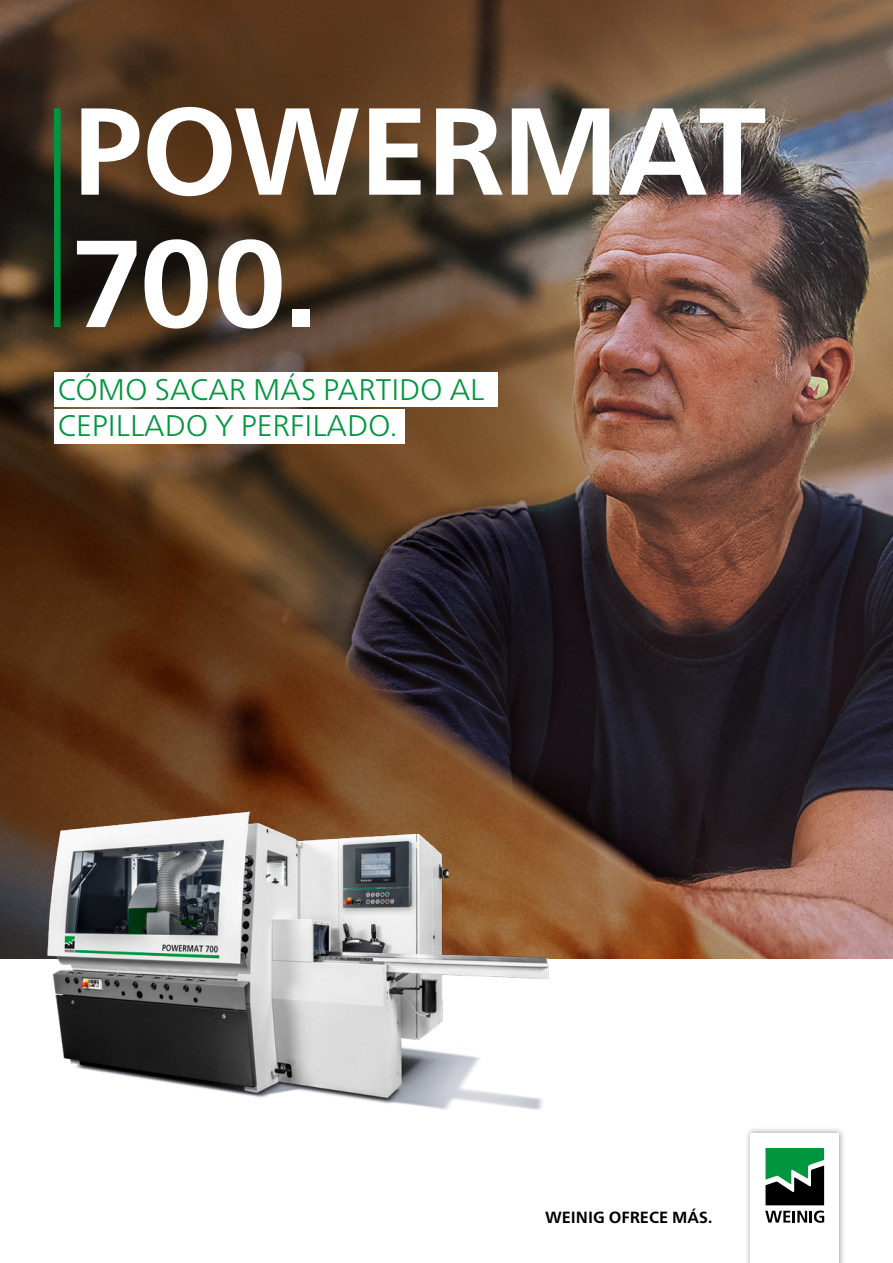
<style>
.page{position:relative;width:893px;height:1263px;background:#fff}
.page>*{position:absolute;margin:0;border:0;box-sizing:border-box;transform-origin:0 0}
.t1{font:700 123.6px/132.3px "Frutiger Neue LT Pro";letter-spacing:-.02em;color:#fff}
.t2{font:300 29.85px/35.8px "Frutiger Neue LT Pro";color:#00963f}
.t3{font:700 16.2px "Frutiger Neue LT Pro";color:#000}
.s1{font-size:16.05px}
</style>
<div class="page">
<img style="left:0;top:0;width:893px;height:959px">
<img style="left:0;top:756px;width:587px;height:354px">
<div style="left:744px;top:1126px;width:102px;height:137px;background:#000;opacity:.4"></div>
<div style="left:751px;top:1133px;width:88px;height:130px;background:#fff"></div>
<svg style="left:765px;top:1148px;width:59px;height:75px"></svg>
<div style="left:54px;top:108px;width:7px;height:219px;background:#00963f"></div>
<div style="left:54px;top:409px;width:351px;height:35px;background:#fff"></div>
<div style="left:54px;top:372px;width:443px;height:35px;background:#fff"></div>
<h1 class="t1" style="left:71px;top:85px;width:698px">POWERMAT<br>700.</h1>
<p class="t2" style="left:58px;top:371px;width:428px">CÓMO SACAR MÁS PARTIDO AL<br>CEPILLADO Y PERFILADO.</p>
<p class="t3" style="left:545px;top:1207px;width:169px">WEINIG OFRECE <span class="s1">MÁS.</span></p>
</div>
